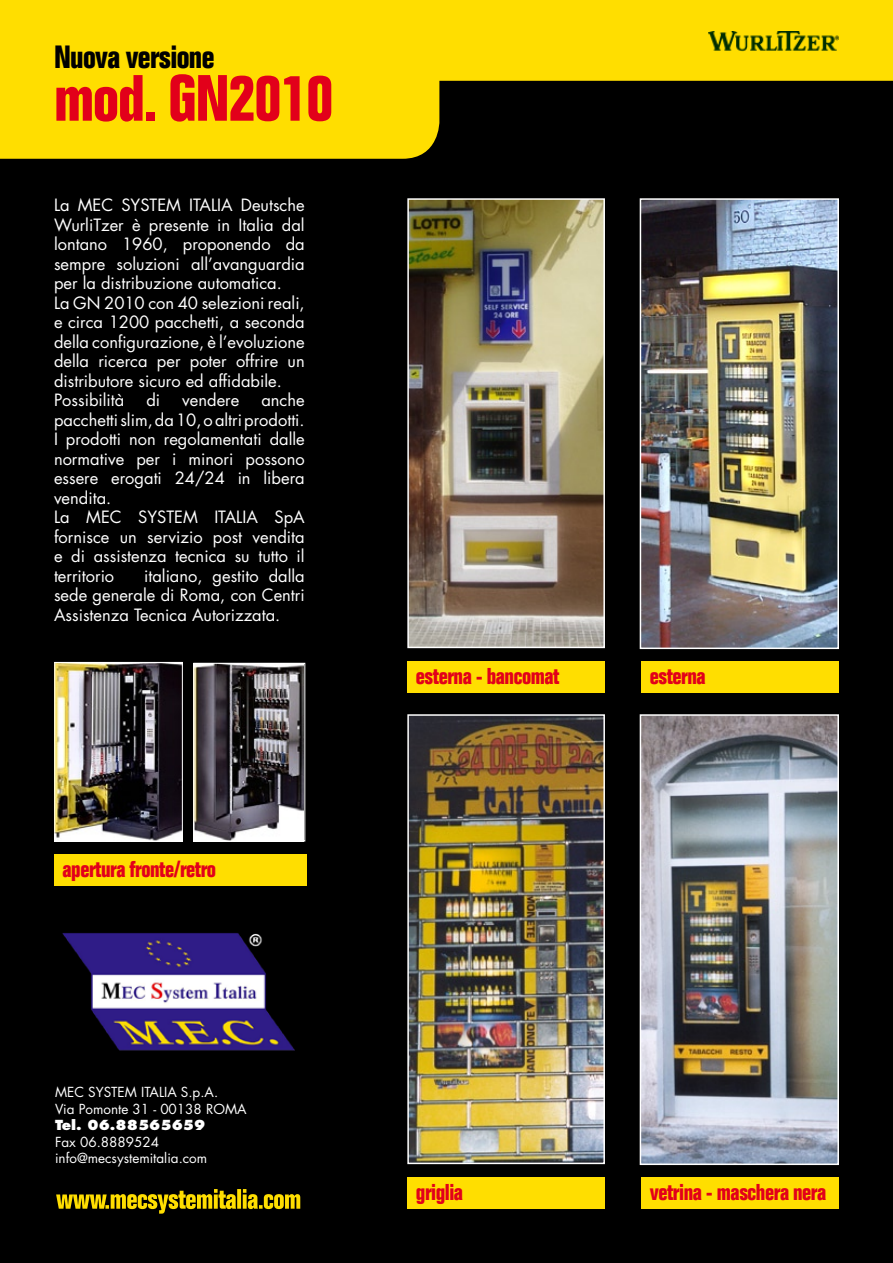
<style>
.page{position:relative;width:893px;height:1263px;background:#fff}
.page>*{position:absolute;margin:0;border:0;box-sizing:border-box;transform-origin:0 0}
.t1{font:700 condensed 63.9px "Folio";letter-spacing:-.02em;color:#e2001a}
.t2{font:700 condensed 31.5px "Folio";letter-spacing:-.02em;color:#000}
.t3{font:700 condensed 22.5px "Folio";letter-spacing:-.02em;color:#e2001a}
.t4{font:16.5px/19.5px "Futura";color:#fff}
.t5{font:13.5px/16.5px "Futura";color:#fff}
.t6{font:800 13.5px "Futura";color:#fff}
</style>
<div class="page">
<div style="left:0;top:1px;width:893px;height:1262px;background:#000"></div>
<svg style="left:0;top:0;width:893px;height:159px;fill:#ffde00"></svg>
<img style="left:709px;top:31px;width:130px;height:23px">
<img style="left:410px;top:201px;width:192px;height:444px">
<div style="left:407px;top:198px;width:198px;height:450px;border:2px solid #fff"></div>
<img style="left:410px;top:717px;width:192px;height:444px">
<div style="left:407px;top:714px;width:198px;height:450px;border:2px solid #fff"></div>
<img style="left:643px;top:201px;width:193px;height:445px">
<div style="left:640px;top:198px;width:199px;height:451px;border:2px solid #fff"></div>
<img style="left:643px;top:717px;width:193px;height:445px">
<div style="left:640px;top:714px;width:199px;height:451px;border:2px solid #fff"></div>
<img style="left:56px;top:664px;width:125px;height:175px">
<div style="left:54px;top:662px;width:129px;height:179px;border:1px solid #fff"></div>
<img style="left:195px;top:665px;width:108px;height:174px">
<div style="left:193px;top:663px;width:112px;height:178px;border:1px solid #fff"></div>
<div style="left:641px;top:662px;width:198px;height:31px;background:#ffde00"></div>
<div style="left:641px;top:1178px;width:198px;height:31px;background:#ffde00"></div>
<div style="left:407px;top:662px;width:198px;height:31px;background:#ffde00"></div>
<div style="left:407px;top:1178px;width:198px;height:31px;background:#ffde00"></div>
<div style="left:54px;top:855px;width:252px;height:31px;background:#ffde00"></div>
<svg style="left:56px;top:1189px;width:244px;height:25px"></svg>
<img style="left:62px;top:933px;width:233px;height:118px">
<h2 class="t2" style="left:54px;top:40px;width:162px">Nuova versione</h2>
<h1 class="t1" style="left:54px;top:63px;width:281px">mod. GN2010</h1>
<p class="t4" style="left:54px;top:195px;width:252px">La MEC SYSTEM ITALIA Deutsche<br>WurliTzer è presente in Italia dal lontano 1960, proponendo da sempre soluzioni all’avanguardia per la distribuzione automatica.<br>La GN 2010 con 40 selezioni reali, e circa 1200 pacchetti, a seconda della configurazione, è l’evoluzione della ricerca per poter offrire un distributore sicuro ed affidabile.<br>Possibilità</p>
<p class="t4" style="left:54px;top:390px;width:252px;text-indent:207px">anche pacchetti slim, da 10, o altri prodotti.<br>I prodotti non regolamentati dalle normative per i minori possono essere erogati 24/24 in libera vendita.<br>La MEC SYSTEM ITALIA SpA fornisce un servizio post vendita e di assistenza tecnica su tutto il territorio</p>
<p class="t4" style="left:146px;top:390px;width:15px">di</p>
<p class="t4" style="left:182px;top:390px;width:59px">vendere</p>
<p class="t4" style="left:54px;top:566px;width:252px;text-align:justify;text-indent:90px">italiano, gestito dalla sede generale di Roma, con Centri Assistenza Tecnica Autorizzata.</p>
<h3 class="t3" style="left:62px;top:857px;width:155px">apertura fronte/retro</h3>
<p class="t5" style="left:55px;top:1084px;width:193px">MEC SYSTEM ITALIA S.p.A.<br>Via Pomonte 31 - 00138 ROMA</p>
<p class="t6" style="left:55px;top:1117px;width:152px">Tel. 06.88565659</p>
<p class="t5" style="left:55px;top:1133px;width:154px">Fax 06.8889524 info@mecsystemitalia.com</p>
<h3 class="t3" style="left:416px;top:664px;width:145px">esterna - bancomat</h3>
<h3 class="t3" style="left:416px;top:1180px;width:49px">griglia</h3>
<h3 class="t3" style="left:650px;top:664px;width:58px">esterna</h3>
<h3 class="t3" style="left:650px;top:1180px;width:178px">vetrina - maschera nera</h3>
</div>
